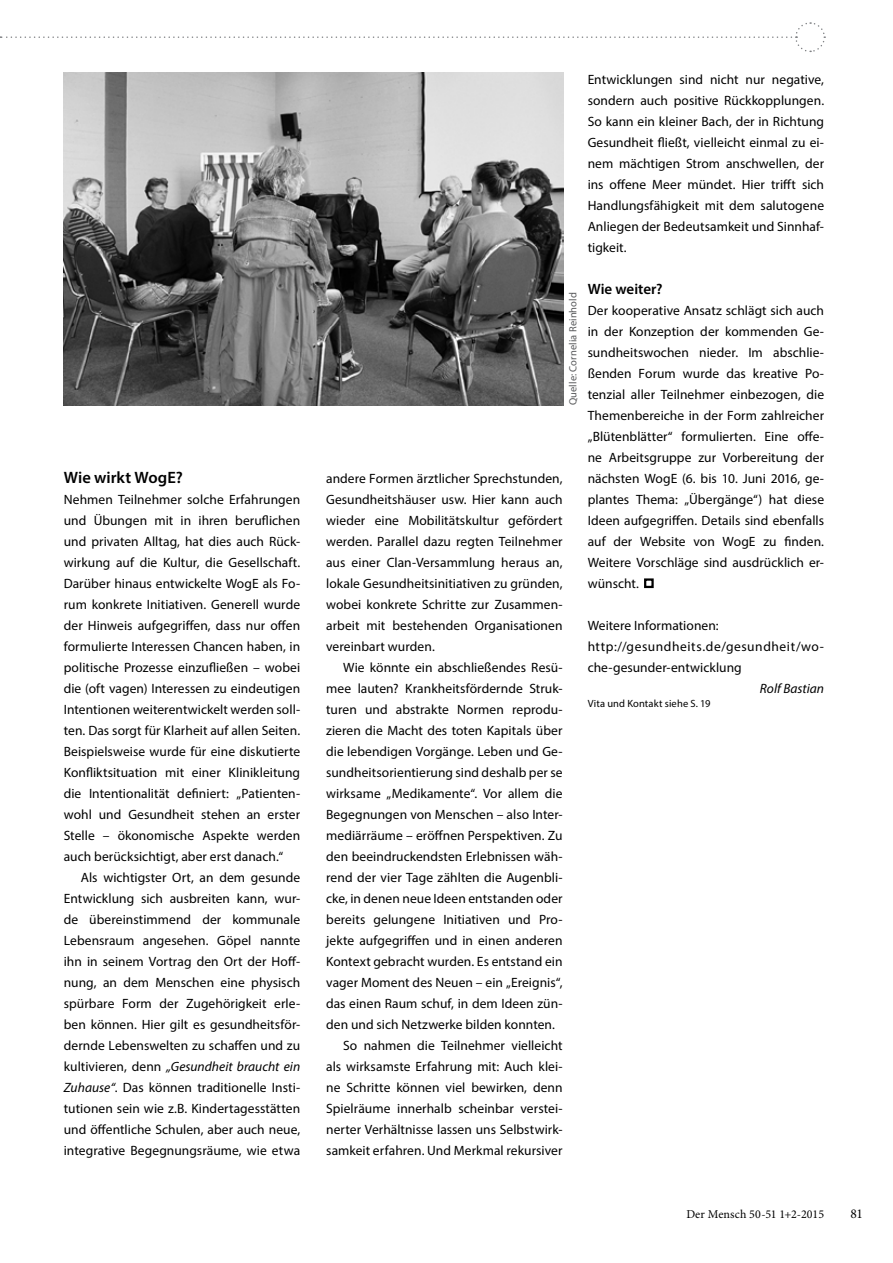
<style>
.page{position:relative;width:893px;height:1263px;background:#fff}
.page>*{position:absolute;margin:0;border:0;box-sizing:border-box;transform-origin:0 0}
.t1{font:600 16.5px "Myriad Pro";color:#000}
.t2{font:600 15px "Myriad Pro";color:#000}
.t3{font:13.5px/21px "Myriad Pro";letter-spacing:.005em;color:#000;text-align:justify}
.t4{font:italic 13.5px "Myriad Pro";color:#000}
.t5{font:13.5px "Minion Pro";color:#000}
.t6{font:12px "Minion Pro";letter-spacing:.01em;color:#000}
.t7{font:10.5px "Myriad Pro";letter-spacing:.015em;color:#000}
.t8{font:10.5px "Myriad Pro";letter-spacing:.015em;color:#58595b}
.s1{font-style:italic}
</style>
<div class="page">
<div style="left:644px;top:578px;width:10px;height:10px;border:2px solid #000"></div>
<svg style="left:0;top:22px;width:826px;height:31px"></svg>
<img style="left:64px;top:72px;width:499px;height:333px">
<p class="t1" style="left:64px;top:467px;width:120px">Wie wirkt WogE?</p>
<p class="t3" style="left:64px;top:489px;width:238px">Nehmen Teilnehmer solche Erfahrungen und Übungen mit in ihren beruflichen und privaten Alltag, hat dies auch Rück&shy;wirkung auf die Kultur, die Gesellschaft.<br>Darüber hinaus entwickelte WogE als Fo&shy;rum konkrete Initiativen. Generell wurde der Hinweis aufgegriffen, dass nur offen formulierte Interessen Chancen haben, in politische Prozesse einzufließen – wobei die (oft vagen) Interessen zu eindeutigen Intentionen weiterentwickelt werden soll&shy;ten. Das sorgt für Klarheit auf allen Seiten.<br>Beispielsweise wurde für eine diskutierte Konfliktsituation mit einer Klinikleitung die Intentionalität definiert: „Patienten&shy;wohl und Gesundheit stehen an erster Stelle – ökonomische Aspekte werden auch berücksichtigt, aber erst danach.“</p>
<p class="t3" style="left:64px;top:867px;width:238px;text-indent:17px">Als wichtigster Ort, an dem gesunde Entwicklung sich ausbreiten kann, wur&shy;de übereinstimmend der kommunale Lebensraum angesehen. Göpel nannte ihn in seinem Vortrag den Ort der Hoff&shy;nung, an dem Menschen eine physisch spürbare Form der Zugehörigkeit erle&shy;ben können. Hier gilt es gesundheitsför&shy;dernde Lebenswelten zu schaffen und zu kultivieren, denn <span class="s1">„Gesundheit braucht ein Zuhause“</span>. Das können traditionelle Insti&shy;tutionen sein wie z.B. Kindertagesstätten und öffentliche Schulen, aber auch neue, integrative Begegnungsräume, wie etwa</p>
<p class="t8" style="left:567px;top:405px;width:115px;rotate:-90deg">Quelle: Cornelia Reinhold</p>
<p class="t3" style="left:326px;top:468px;width:238px">andere Formen ärztlicher Sprechstunden, Gesundheitshäuser usw. Hier kann auch wieder eine Mobilitätskultur gefördert werden. Parallel dazu regten Teilnehmer aus einer Clan-Versammlung heraus an, lokale Gesundheitsinitiativen zu gründen, wobei konkrete Schritte zur Zusammen&shy;arbeit mit bestehenden Organisationen vereinbart wurden.</p>
<p class="t3" style="left:343px;top:657px;width:221px">Wie könnte ein abschließendes Resü-</p>
<p class="t3" style="left:326px;top:678px;width:238px">mee lauten? Krankheitsfördernde Struk-</p>
<p class="t3" style="left:326px;top:699px;width:238px">turen und abstrakte Normen reprodu-</p>
<p class="t3" style="left:326px;top:720px;width:238px">zieren die Macht des toten Kapitals über</p>
<p class="t3" style="left:326px;top:741px;width:238px">die lebendigen Vorgänge. Leben und Ge-</p>
<p class="t3" style="left:326px;top:762px;width:238px">sundheitsorientierung sind deshalb per se</p>
<p class="t3" style="left:326px;top:783px;width:238px">wirksame „Medikamente“. Vor allem die</p>
<p class="t3" style="left:326px;top:804px;width:238px">Begegnungen von Menschen – also Inter-</p>
<p class="t3" style="left:326px;top:825px;width:238px">mediärräume – eröffnen Perspektiven. Zu</p>
<p class="t3" style="left:326px;top:846px;width:238px">den beeindruckendsten Erlebnissen wäh-</p>
<p class="t3" style="left:326px;top:867px;width:238px">rend der vier Tage zählten die Augenbli-</p>
<p class="t3" style="left:326px;top:888px;width:238px">cke, in denen neue Ideen entstanden oder</p>
<p class="t3" style="left:326px;top:909px;width:238px">bereits gelungene Initiativen und Pro-</p>
<p class="t3" style="left:326px;top:930px;width:238px">jekte aufgegriffen und in einen anderen</p>
<p class="t3" style="left:326px;top:951px;width:238px">Kontext gebracht wurden. Es entstand ein</p>
<p class="t3" style="left:326px;top:972px;width:238px">vager Moment des Neuen – ein „Ereignis“,</p>
<p class="t3" style="left:326px;top:993px;width:238px">das einen Raum schuf, in dem Ideen zün-</p>
<p class="t3" style="left:326px;top:1014px;width:230px">den und sich Netzwerke bilden konnten.</p>
<p class="t3" style="left:343px;top:1035px;width:221px">So nahmen die Teilnehmer vielleicht</p>
<p class="t3" style="left:326px;top:1056px;width:238px">als wirksamste Erfahrung mit: Auch klei-</p>
<p class="t3" style="left:326px;top:1077px;width:238px">ne Schritte können viel bewirken, denn</p>
<p class="t3" style="left:326px;top:1098px;width:238px">Spielräume innerhalb scheinbar verstei-</p>
<p class="t3" style="left:326px;top:1119px;width:238px">nerter Verhältnisse lassen uns Selbstwirk-</p>
<p class="t3" style="left:326px;top:1140px;width:238px">samkeit erfahren. Und Merkmal rekursiver</p>
<p class="t3" style="left:588px;top:69px;width:238px">Entwicklungen sind nicht nur negative, sondern auch positive Rückkopplungen.<br>So kann ein kleiner Bach, der in Richtung Gesundheit fließt, vielleicht einmal zu ei&shy;nem mächtigen Strom anschwellen, der ins offene Meer mündet. Hier trifft sich Handlungsfähigkeit mit dem salutogene Anliegen der Bedeutsamkeit und Sinnhaf&shy;tigkeit.</p>
<p class="t2" style="left:588px;top:279px;width:76px">Wie weiter?</p>
<p class="t3" style="left:588px;top:300px;width:238px">Der kooperative Ansatz schlägt sich auch in der Konzeption der kommenden Ge&shy;sundheitswochen nieder. Im abschlie&shy;ßenden Forum wurde das kreative Po&shy;tenzial aller Teilnehmer einbezogen, die Themenbereiche in der Form zahlreicher „Blütenblätter“ formulierten. Eine offe&shy;ne Arbeitsgruppe zur Vorbereitung der nächsten WogE (6. bis 10. Juni 2016, ge&shy;plantes Thema: „Übergänge“) hat diese Ideen aufgegriffen. Details sind ebenfalls auf der Website von WogE zu finden.<br>Weitere Vorschläge sind ausdrücklich er&shy;wünscht.</p>
<p class="t3" style="left:588px;top:615px;width:238px;text-align:left">Weitere Informationen: http://gesundheits.de/gesundheit/wo&shy;che-gesunder-entwicklung</p>
<p class="t4" style="left:760px;top:680px;width:66px">Rolf Bastian</p>
<p class="t7" style="left:588px;top:697px;width:124px">Vita und Kontakt siehe S. 19</p>
<p class="t6" style="left:686px;top:1206px;width:139px">Der Mensch 50-51 1+2-2015</p>
<p class="t5" style="left:850px;top:1205px;width:14px">81</p>
</div>
